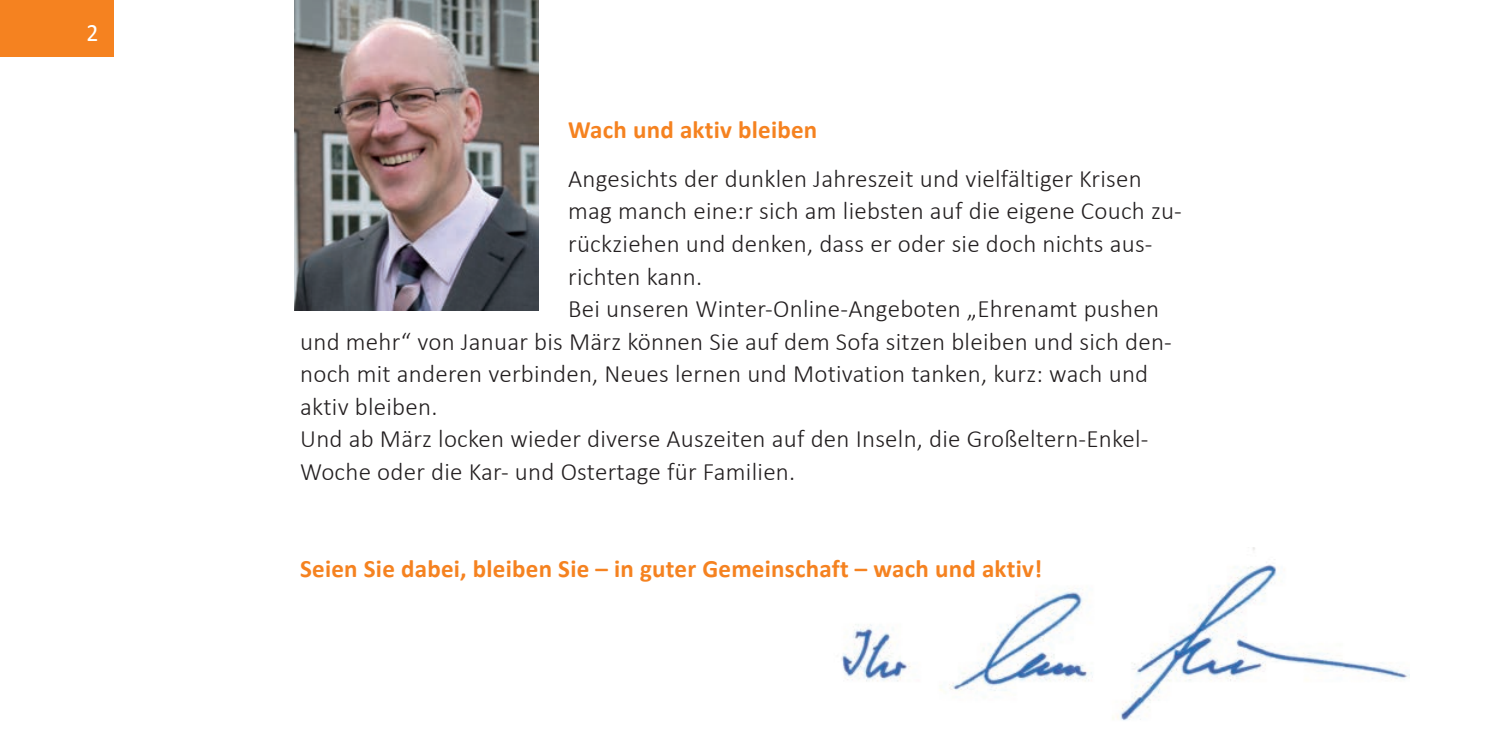
<style>
.page{position:relative;width:1489px;height:745px;background:#fff}
.page>*{position:absolute;margin:0;border:0;box-sizing:border-box;transform-origin:0 0}
.t1{font:300 25px "Calibri";letter-spacing:.01em;color:#231f20}
.t2{font:700 25px "Calibri";letter-spacing:.01em;color:#f58220}
.t3{font:25px "Calibri";color:#fff;scale:.95 1}
</style>
<div class="page">
<div style="left:0;top:0;width:113px;height:57px;background:#f58220"></div>
<img style="left:841px;top:547px;width:568px;height:174px">
<img style="left:294px;top:0;width:244px;height:311px">
<p class="t3" style="left:87px;top:22px;width:14px">2</p>
<p class="t2" style="left:568px;top:119px;width:251px">Wach und aktiv bleiben</p>
<p class="t1" style="left:568px;top:168px;width:575px">Angesichts der dunklen Jahreszeit und vielfältiger Krisen</p>
<p class="t1" style="left:568px;top:200px;width:615px">mag manch eine:r sich am liebsten auf die eigene Couch zu‐</p>
<p class="t1" style="left:568px;top:233px;width:585px">rückziehen und denken, dass er oder sie doch nichts aus‐</p>
<p class="t1" style="left:568px;top:265px;width:135px">richten kann.</p>
<p class="t1" style="left:568px;top:298px;width:592px">Bei unseren Winter‐Online‐Angeboten „Ehrenamt pushen</p>
<p class="t1" style="left:300px;top:330px;width:873px">und mehr“ von Januar bis März können Sie auf dem Sofa sitzen bleiben und sich den‐</p>
<p class="t1" style="left:300px;top:363px;width:849px">noch mit anderen verbinden, Neues lernen und Motivation tanken, kurz: wach und</p>
<p class="t1" style="left:300px;top:395px;width:139px">aktiv bleiben.</p>
<p class="t1" style="left:300px;top:428px;width:849px">Und ab März locken wieder diverse Auszeiten auf den Inseln, die Großeltern‐Enkel‐</p>
<p class="t1" style="left:300px;top:460px;width:496px">Woche oder die Kar‐ und Ostertage für Familien.</p>
<p class="t2" style="left:300px;top:558px;width:743px">Seien Sie dabei, bleiben Sie – in guter Gemeinschaft – wach und aktiv!</p>
</div>
